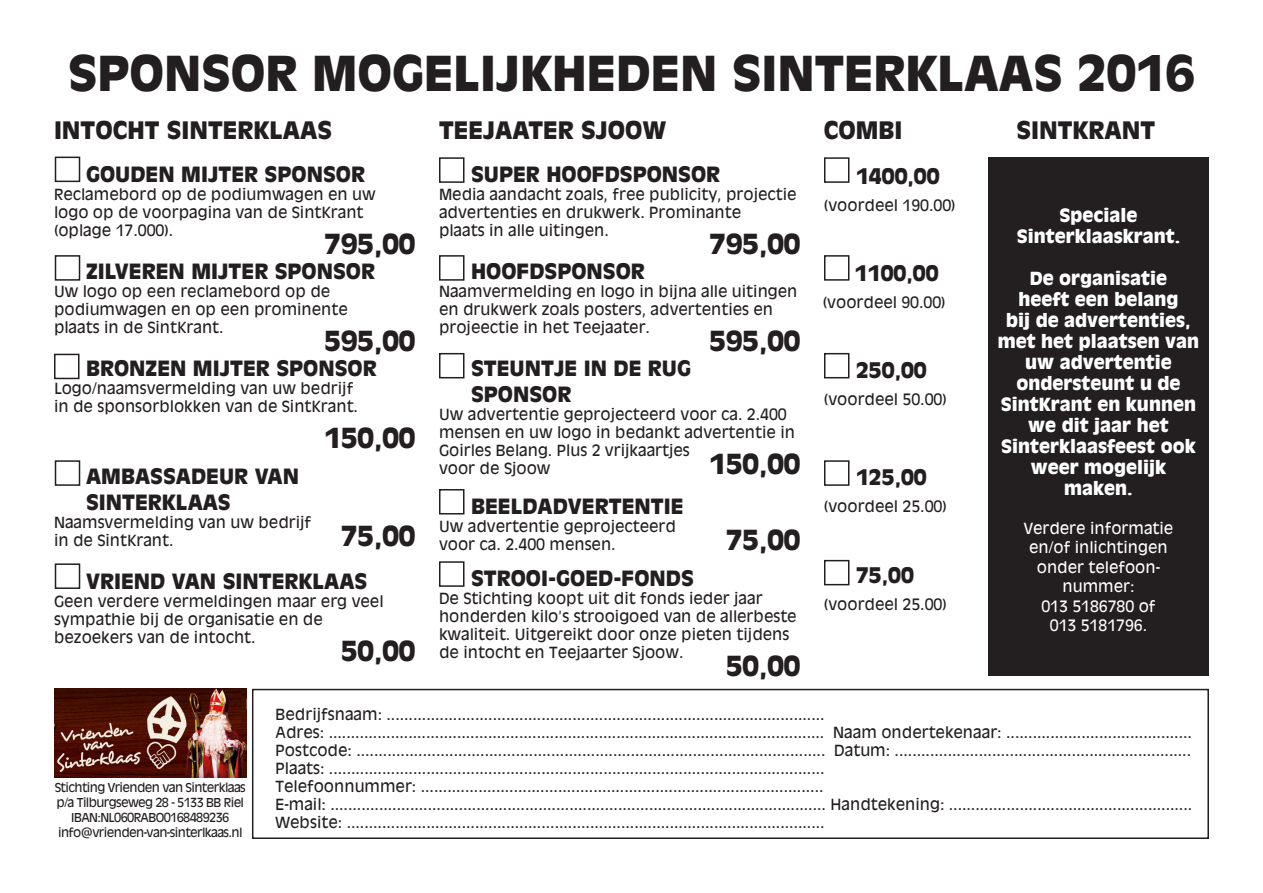
<style>
.page{position:relative;width:1263px;height:893px;background:#fff}
.page>*{position:absolute;margin:0;border:0;box-sizing:border-box;transform-origin:0 0}
.t1{font:900 48px "Antique Olive Std";color:#231f20}
.t2{font:900 27px "Antique Olive Std";color:#231f20}
.t3{font:900 24px "Antique Olive Std";color:#231f20}
.t4{font:900 21px "Antique Olive Std";color:#231f20}
.t5{font:900 18px/21px "Antique Olive Std";color:#fff;text-align:center}
.t6{font:15px/18px "Antique Olive";color:#231f20}
.t7{font:15px "Antique Olive";color:#fff}
.t8{font:12px "Antique Olive";letter-spacing:-.05em;color:#231f20}
</style>
<div class="page">
<div style="left:988px;top:157px;width:221px;height:519px;background:#231f20"></div>
<div style="left:55px;top:157px;width:25px;height:25px;border:2px solid #231f20"></div>
<div style="left:439px;top:157px;width:25px;height:26px;border:2px solid #231f20"></div>
<div style="left:439px;top:255px;width:25px;height:26px;border:2px solid #231f20"></div>
<div style="left:439px;top:353px;width:25px;height:25px;border:2px solid #231f20"></div>
<div style="left:439px;top:489px;width:25px;height:25px;border:2px solid #231f20"></div>
<div style="left:439px;top:561px;width:25px;height:26px;border:2px solid #231f20"></div>
<div style="left:824px;top:157px;width:25px;height:26px;border:2px solid #231f20"></div>
<div style="left:824px;top:255px;width:25px;height:26px;border:2px solid #231f20"></div>
<div style="left:824px;top:353px;width:25px;height:25px;border:2px solid #231f20"></div>
<div style="left:824px;top:460px;width:25px;height:26px;border:2px solid #231f20"></div>
<div style="left:824px;top:560px;width:25px;height:25px;border:2px solid #231f20"></div>
<div style="left:252px;top:689px;width:957px;height:150px;border:2px solid #231f20"></div>
<div style="left:55px;top:255px;width:25px;height:26px;border:2px solid #231f20"></div>
<div style="left:54px;top:354px;width:26px;height:25px;border:2px solid #231f20"></div>
<div style="left:55px;top:460px;width:25px;height:26px;border:2px solid #231f20"></div>
<div style="left:55px;top:563px;width:25px;height:26px;border:2px solid #231f20"></div>
<img style="left:54px;top:689px;width:192px;height:88px">
<p class="t1" style="left:68px;top:45px;width:1128px">SPONSOR MOGELIJKHEDEN SINTERKLAAS 2016</p>
<p class="t3" style="left:54px;top:116px;width:280px">INTOCHT SINTERKLAAS</p>
<p class="t4" style="left:86px;top:162px;width:280px">GOUDEN MIJTER SPONSOR</p>
<p class="t6" style="left:54px;top:185px;width:323px">Reclamebord op de podiumwagen en uw</p>
<p class="t6" style="left:54px;top:203px;width:311px">logo op de voorpagina van de SintKrant</p>
<p class="t6" style="left:54px;top:221px;width:121px">(oplage 17.000).</p>
<p class="t3" style="left:439px;top:116px;width:229px">TEEJAATER SJOOW</p>
<p class="t4" style="left:471px;top:162px;width:251px">SUPER HOOFDSPONSOR</p>
<p class="t6" style="left:439px;top:185px;width:359px">Media aandacht zoals, free publicity, projectie advertenties en drukwerk. Prominante</p>
<p class="t6" style="left:439px;top:221px;width:171px">plaats in alle uitingen.</p>
<p class="t3" style="left:824px;top:116px;width:80px">COMBI</p>
<p class="t4" style="left:856px;top:163px;width:85px">1400,00</p>
<p class="t6" style="left:824px;top:196px;width:133px">(voordeel 190.00)</p>
<p class="t3" style="left:1016px;top:116px;width:140px">SINTKRANT</p>
<p class="t5" style="left:1059px;top:205px;width:79px">Speciale</p>
<p class="t5" style="left:1017px;top:226px;width:165px">Sinterklaaskrant.</p>
<p class="t5" style="left:1030px;top:268px;width:139px">De organisatie</p>
<p class="t5" style="left:1018px;top:289px;width:162px">heeft een belang</p>
<p class="t5" style="left:998px;top:310px;width:203px">bij de advertenties, met het plaatsen van uw advertentie</p>
<p class="t5" style="left:1016px;top:373px;width:166px">ondersteunt u de</p>
<p class="t5" style="left:1001px;top:394px;width:197px">SintKrant en kunnen we dit jaar het</p>
<p class="t5" style="left:1001px;top:436px;width:196px">Sinterklaasfeest ook weer mogelijk</p>
<p class="t5" style="left:1064px;top:478px;width:70px">maken.</p>
<p class="t7" style="left:1024px;top:518px;width:151px">Verdere informatie</p>
<p class="t7" style="left:1029px;top:538px;width:140px">en/of inlichtingen</p>
<p class="t7" style="left:1037px;top:557px;width:125px">onder telefoon-</p>
<p class="t7" style="left:1062px;top:577px;width:73px">nummer:</p>
<p class="t7" style="left:1041px;top:596px;width:116px">013 5186780 of</p>
<p class="t7" style="left:1050px;top:616px;width:99px">013 5181796.</p>
<p class="t2" style="left:325px;top:228px;width:92px">795,00</p>
<p class="t4" style="left:86px;top:259px;width:290px">ZILVEREN MIJTER SPONSOR</p>
<p class="t6" style="left:54px;top:282px;width:278px">Uw logo op een reclamebord op de</p>
<p class="t6" style="left:54px;top:300px;width:295px">podiumwagen en op een prominente</p>
<p class="t6" style="left:54px;top:318px;width:171px">plaats in de SintKrant.</p>
<p class="t2" style="left:709px;top:228px;width:92px">795,00</p>
<p class="t4" style="left:471px;top:259px;width:175px">HOOFDSPONSOR</p>
<p class="t6" style="left:439px;top:282px;width:360px">Naamvermelding en logo in bijna alle uitingen en drukwerk zoals posters, advertenties en projeectie in het Teejaater.</p>
<p class="t4" style="left:855px;top:261px;width:85px">1100,00</p>
<p class="t6" style="left:823px;top:293px;width:124px">(voordeel 90.00)</p>
<p class="t2" style="left:325px;top:325px;width:92px">595,00</p>
<p class="t4" style="left:86px;top:356px;width:292px">BRONZEN MIJTER SPONSOR</p>
<p class="t6" style="left:54px;top:380px;width:301px">Logo/naamsvermelding van uw bedrijf</p>
<p class="t6" style="left:54px;top:398px;width:305px">in de sponsorblokken van de SintKrant.</p>
<p class="t2" style="left:325px;top:422px;width:92px">150,00</p>
<p class="t4" style="left:86px;top:464px;width:214px">AMBASSADEUR VAN</p>
<p class="t4" style="left:86px;top:489px;width:146px">SINTERKLAAS</p>
<p class="t6" style="left:54px;top:513px;width:259px">Naamsvermelding van uw bedrijf</p>
<p class="t6" style="left:54px;top:531px;width:121px">in de SintKrant.</p>
<p class="t2" style="left:341px;top:520px;width:76px">75,00</p>
<p class="t4" style="left:86px;top:569px;width:283px">VRIEND VAN SINTERKLAAS</p>
<p class="t6" style="left:54px;top:592px;width:331px">Geen verdere vermeldingen maar erg veel</p>
<p class="t6" style="left:54px;top:610px;width:270px">sympathie bij de organisatie en de</p>
<p class="t6" style="left:54px;top:628px;width:203px">bezoekers van de intocht.</p>
<p class="t2" style="left:341px;top:635px;width:76px">50,00</p>
<p class="t2" style="left:709px;top:325px;width:92px">595,00</p>
<p class="t4" style="left:471px;top:356px;width:221px">STEUNTJE IN DE RUG</p>
<p class="t4" style="left:471px;top:381px;width:102px">SPONSOR</p>
<p class="t6" style="left:439px;top:405px;width:357px">Uw advertentie geprojecteerd voor ca. 2.400 mensen en uw logo in bedankt advertentie in<br>Goirles Belang. Plus 2 vrijkaartjes</p>
<p class="t6" style="left:439px;top:459px;width:113px">voor de Sjoow</p>
<p class="t2" style="left:709px;top:448px;width:92px">150,00</p>
<p class="t4" style="left:471px;top:494px;width:214px">BEELDADVERTENTIE</p>
<p class="t6" style="left:439px;top:517px;width:239px">Uw advertentie geprojecteerd</p>
<p class="t6" style="left:439px;top:535px;width:178px">voor ca. 2.400 mensen.</p>
<p class="t2" style="left:726px;top:524px;width:76px">75,00</p>
<p class="t4" style="left:471px;top:566px;width:224px">STROOI-GOED-FONDS</p>
<p class="t6" style="left:439px;top:589px;width:359px">De Stichting koopt uit dit fonds ieder jaar honderden kilo’s strooigoed van de allerbeste kwaliteit. Uitgereikt door onze pieten tijdens de intocht en Teejaarter Sjoow.</p>
<p class="t4" style="left:856px;top:358px;width:72px">250,00</p>
<p class="t6" style="left:824px;top:390px;width:124px">(voordeel 50.00)</p>
<p class="t4" style="left:856px;top:465px;width:72px">125,00</p>
<p class="t6" style="left:824px;top:498px;width:124px">(voordeel 25.00)</p>
<p class="t4" style="left:856px;top:563px;width:59px">75,00</p>
<p class="t6" style="left:824px;top:595px;width:124px">(voordeel 25.00)</p>
<p class="t2" style="left:726px;top:650px;width:76px">50,00</p>
<p class="t8" style="left:55px;top:779px;width:193px">Stichting Vrienden van Sinterklaas</p>
<p class="t8" style="left:57px;top:794px;width:189px">p/a Tilburgseweg 28 - 5133 BB Riel</p>
<p class="t8" style="left:71px;top:809px;width:159px">IBAN:NL060RABO0168489236</p>
<p class="t8" style="left:58px;top:824px;width:186px">info@vrienden-van-sinterlkaas.nl</p>
<p class="t6" style="left:276px;top:705px;width:550px">Bedrijfsnaam: ...................................................................................................</p>
<p class="t6" style="left:276px;top:723px;width:918px">Adres: ................................................................................................................ Naam ondertekenaar: ..........................................</p>
<p class="t6" style="left:276px;top:741px;width:917px">Postcode: .......................................................................................................... Datum: ...................................................................</p>
<p class="t6" style="left:276px;top:759px;width:550px">Plaats: ................................................................................................................</p>
<p class="t6" style="left:276px;top:777px;width:549px">Telefoonnummer: ...........................................................................................</p>
<p class="t6" style="left:276px;top:795px;width:918px">E-mail: ................................................................................................................ Handtekening: .......................................................</p>
<p class="t6" style="left:276px;top:813px;width:550px">Website: ............................................................................................................</p>
</div>
